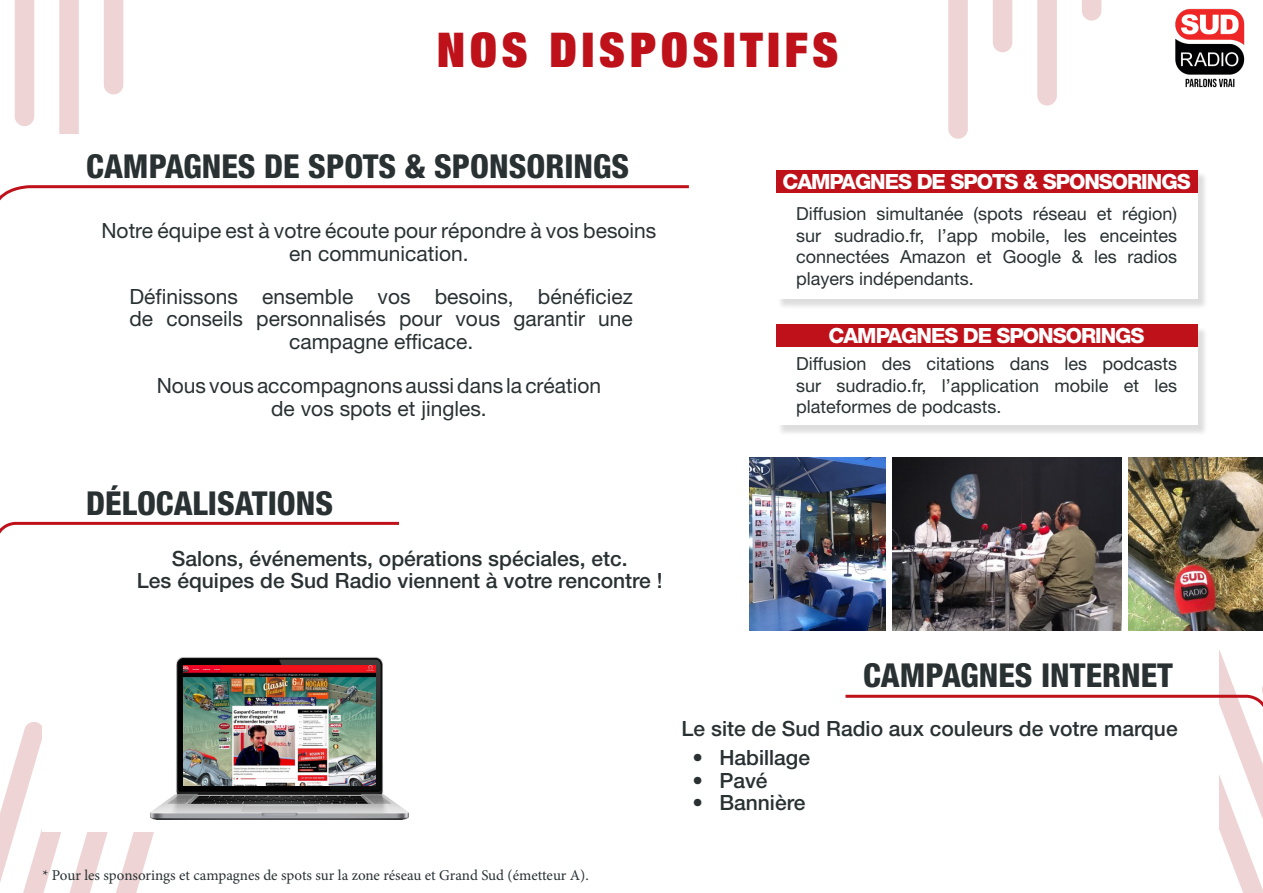
<style>
.page{position:relative;width:1263px;height:893px;background:#fff}
.page>*{position:absolute;margin:0;border:0;box-sizing:border-box;transform-origin:0 0}
.t1{font:900 expanded 48px "Helvetica Neue";letter-spacing:.1em;color:#be1119}
.t2{font:800 condensed 33px "Helvetica Neue";color:#293133}
.t3{font:21px/22.5px "Helvetica Neue";color:#293133;text-align:center}
.t4{font:500 21px "Helvetica Neue";color:#293133}
.t5{font:800 21px "Helvetica Neue";letter-spacing:-.05em;color:#fff}
.t6{font:18px/21.6px "Helvetica Neue";color:#293133;text-align:justify}
.t7{font:15px "Minion Pro";color:#293133}
</style>
<div class="page">
<img style="left:1175px;top:8px;width:70px;height:80px">
<div style="left:948px;top:0;width:20px;height:139px;background:#eed4d5"></div>
<svg style="left:993px;top:0;width:19px;height:52px"></svg>
<svg style="left:1037px;top:0;width:20px;height:106px"></svg>
<svg style="left:1082px;top:0;width:19px;height:21px"></svg>
<svg style="left:0;top:722px;width:154px;height:171px"></svg>
<div style="left:777px;top:326px;width:431px;height:110px;background:#231f20;opacity:.15"></div>
<div style="left:776px;top:324px;width:421px;height:101px;background:#fff"></div>
<div style="left:777px;top:171px;width:431px;height:139px;background:#231f20;opacity:.15"></div>
<div style="left:776px;top:170px;width:421px;height:129px;background:#fff"></div>
<div style="left:43px;top:644px;width:1176px;height:187px;background:#fff"></div>
<svg style="left:0;top:0;width:689px;height:201px"></svg>
<img style="left:1128px;top:458px;width:135px;height:172px">
<img style="left:892px;top:458px;width:229px;height:172px">
<img style="left:749px;top:458px;width:136px;height:172px">
<svg style="left:845px;top:650px;width:418px;height:243px"></svg>
<img style="left:150px;top:657px;width:258px;height:163px">
<img style="left:183px;top:665px;width:192px;height:120px">
<div style="left:776px;top:170px;width:421px;height:23px;background:#be1119"></div>
<div style="left:776px;top:324px;width:421px;height:23px;background:#be1119"></div>
<svg style="left:0;top:521px;width:399px;height:13px"></svg>
<p class="t1" style="left:437px;top:19px;width:403px">NOS DISPOSITIFS</p>
<p class="t2" style="left:86px;top:146px;width:544px">CAMPAGNES DE SPOTS &amp; SPONSORINGS</p>
<p class="t3" style="left:101px;top:219px;width:556px">Notre équipe est à votre écoute pour répondre à vos besoins en communication.</p>
<p class="t3" style="left:129px;top:285px;width:505px">Définissons ensemble vos besoins, bénéficiez de conseils personnalisés pour vous garantir une campagne efficace.</p>
<p class="t3" style="left:157px;top:374px;width:446px">Nous vous accompagnons aussi dans la création de vos spots et jingles.</p>
<p class="t2" style="left:86px;top:483px;width:248px">DÉLOCALISATIONS</p>
<p class="t4" style="left:172px;top:546px;width:457px">Salons, événements, opérations spéciales, etc.</p>
<p class="t4" style="left:137px;top:568px;width:527px">Les équipes de Sud Radio viennent à votre rencontre !</p>
<p class="t5" style="left:782px;top:169px;width:410px">CAMPAGNES DE SPOTS &amp; SPONSORINGS</p>
<p class="t6" style="left:796px;top:203px;width:383px">Diffusion simultanée (spots réseau et région) sur sudradio.fr, l’app mobile, les enceintes connectées Amazon et Google &amp; les radios players indépendants.</p>
<p class="t5" style="left:829px;top:323px;width:317px">CAMPAGNES DE SPONSORINGS</p>
<p class="t6" style="left:796px;top:353px;width:382px">Diffusion des citations dans les podcasts sur sudradio.fr, l’application mobile et les plateformes de podcasts.</p>
<p class="t7" style="left:43px;top:865px;width:548px">* Pour les sponsorings et campagnes de spots sur la zone réseau et Grand Sud (émetteur A).</p>
<p class="t2" style="left:863px;top:655px;width:311px">CAMPAGNES INTERNET</p>
<p class="t4" style="left:681px;top:716px;width:498px">Le site de Sud Radio aux couleurs de votre marque</p>
<p class="t4" style="left:692px;top:745px;width:119px">• Habillage</p>
<p class="t4" style="left:692px;top:768px;width:77px">• Pavé</p>
<p class="t4" style="left:692px;top:790px;width:114px">• Bannière</p>
</div>
